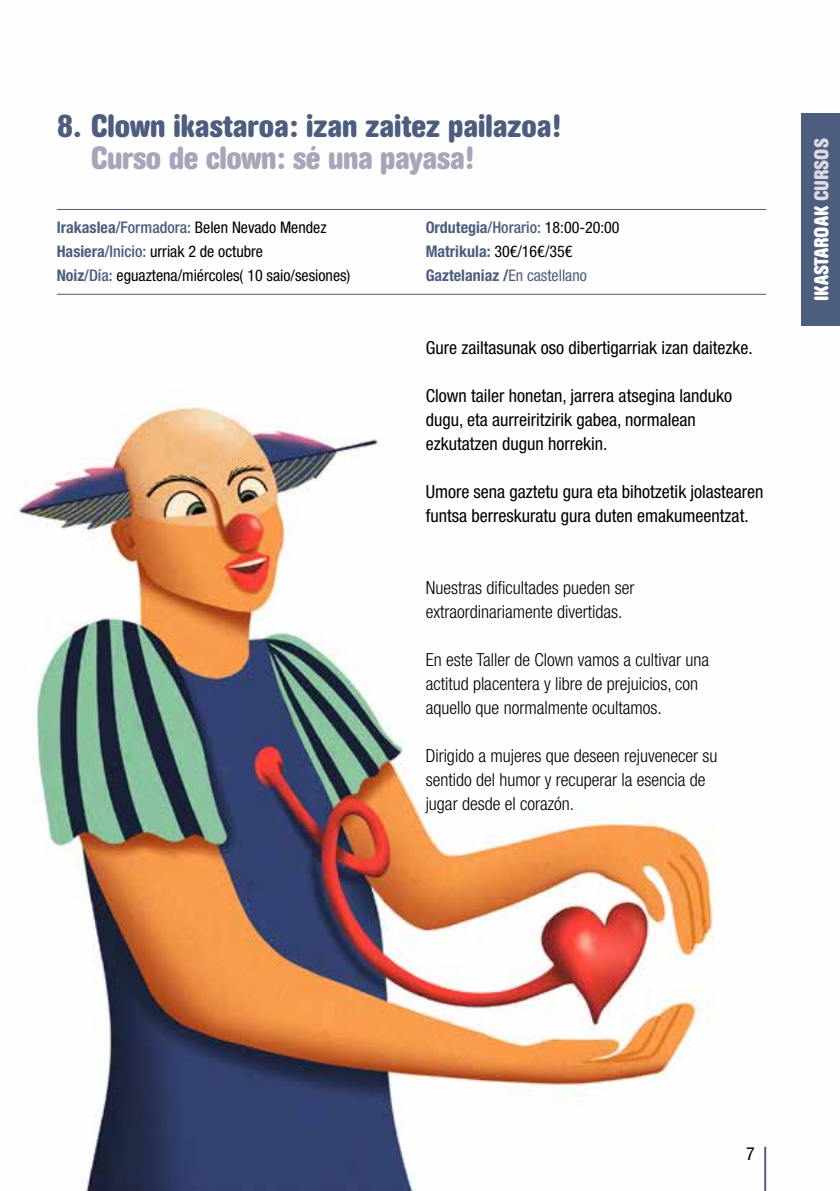
<style>
.page{position:relative;width:840px;height:1191px;background:#fff}
.page>*{position:absolute;margin:0;border:0;box-sizing:border-box;transform-origin:0 0}
.t1{font:700 condensed 32px "AG Book Rounded";color:#4d5d7d}
.t2{font:700 condensed 32px "AG Book Rounded";letter-spacing:-.01em;color:#a5a6b9}
.t3{font:700 condensed 20px "AG Book Rounded";color:#fff}
.t4{font:300 condensed 18px/24px "Helvetica Neue LT Pro";color:#000}
.t5{font:condensed 18px/24px "Helvetica Neue LT Pro";color:#000}
.t6{font:condensed 16px/24px "Helvetica Neue LT Pro";color:#000}
.t7{font:700 condensed 16px/24px "Helvetica Neue LT Pro";color:#4d5d7d}
.s1{font-weight:700;color:#4d5d7d}
.s2{font-weight:500;color:#4d5d7d}
.s3{font-weight:500}
.s4{font-weight:400;color:#000}
.s5{font-weight:400}
.s6{color:#dbdae2}
</style>
<div class="page">
<img style="left:18px;top:209px;width:749px;height:982px">
<hr style="left:57px;top:209px;width:708px;height:1px;background:#4d5d7d">
<hr style="left:57px;top:294px;width:708px;height:1px;background:#4d5d7d">
<div style="left:801px;top:113px;width:38px;height:213px;background:#4d5d7d"></div>
<hr style="left:763px;top:1146px;width:2px;height:45px;background:#4d5d7d">
<h1 class="t1" style="left:57px;top:107px;width:505px">8. Clown ikastaroa: izan zaitez pailazoa!</h1>
<h1 class="t2" style="left:91px;top:139px;width:384px">Curso de clown: sé una payasa!</h1>
<p class="t6" style="left:57px;top:216px;width:295px"><span class="s1">Irakaslea</span><span class="s2">/Formadora:</span> Belen Nevado Mendez<br><span class="s1">Hasiera</span><span class="s2">/Inicio:</span> urriak 2 de octubre<br><span class="s1">Noiz</span><span class="s2">/Día:</span> eguaztena/miércoles( 10 saio/sesiones)</p>
<p class="t7" style="left:425px;top:215px;width:195px">Ordutegia<span class="s3">/Horario:</span> <span class="s4">18:00-20:00<br></span>Matrikula: <span class="s4">30€/16€/35€<br></span>Gaztelaniaz /<span class="s5">En castellano</span></p>
<p class="t5" style="left:425px;top:335px;width:328px">Gure zailtasunak oso dibertigarriak izan daitezke.</p>
<p class="t5" style="left:425px;top:383px;width:308px">Clown tailer honetan, jarrera atsegina landuko dugu, eta aurreiritzirik gabea, normalean ezkutatzen dugun horrekin.</p>
<p class="t5" style="left:425px;top:479px;width:339px">Umore sena gaztetu gura eta bihotzetik jolastearen funtsa berreskuratu gura duten emakumeentzat.</p>
<p class="t4" style="left:425px;top:575px;width:210px">Nuestras dificultades pueden ser extraordinariamente divertidas.</p>
<p class="t4" style="left:425px;top:647px;width:285px">En este Taller de Clown vamos a cultivar una actitud placentera y libre de prejuicios, con aquello que normalmente ocultamos.</p>
<p class="t4" style="left:425px;top:743px;width:293px">Dirigido a mujeres que deseen rejuvenecer su sentido del humor y recuperar la esencia de jugar desde el corazón.</p>
<p class="t3" style="left:809px;top:301px;width:164px;rotate:-90deg">IKASTAROAK <span class="s6">CURSOS</span></p>
<p class="t5" style="left:745px;top:1141px;width:10px">7</p>
</div>
